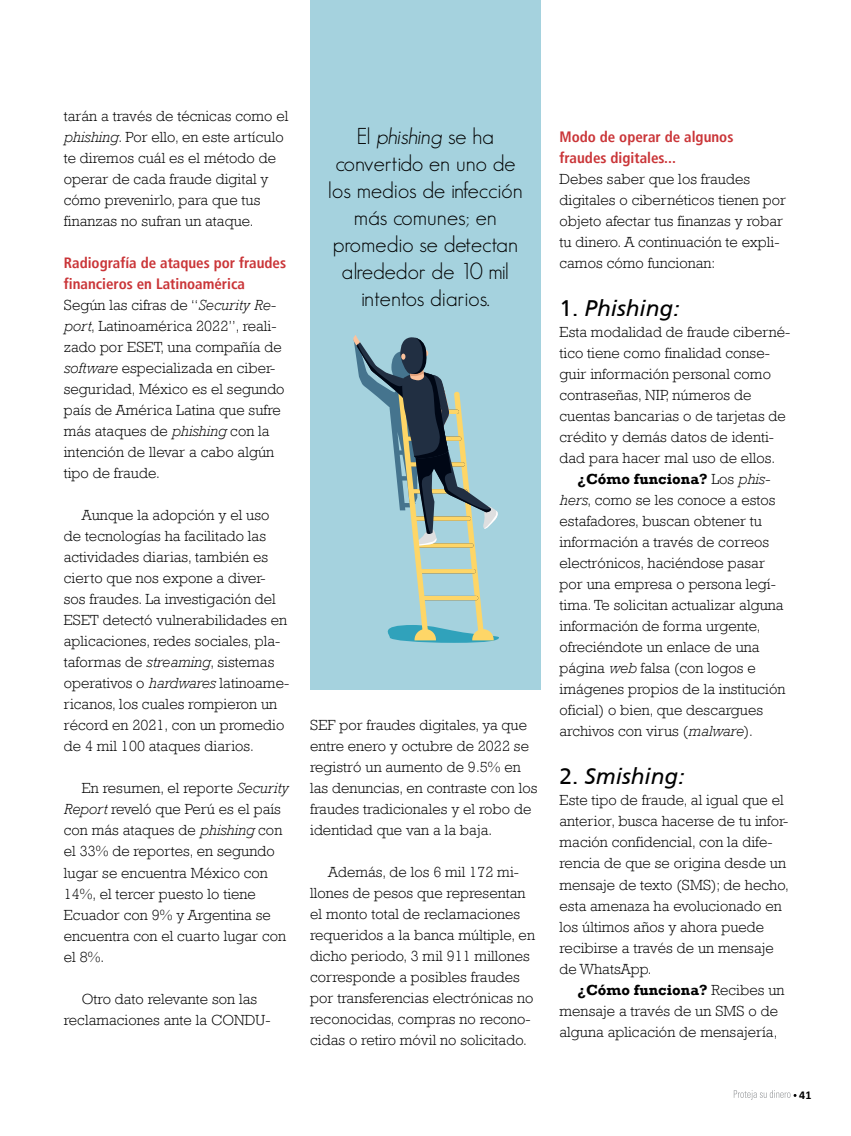
<style>
.page{position:relative;width:851px;height:1136px;background:#fff}
.page>*{position:absolute;margin:0;border:0;box-sizing:border-box;transform-origin:0 0}
.t1{font:300 22.5px/27px "Geosans";color:#000;text-align:center}
.t2{font:italic 22.5px "Frutiger CE";color:#000}
.t3{font:300 15px/21px "Rockwell";letter-spacing:.005em;color:#000}
.t4{font:700 condensed 15px/21px "Frutiger LT";color:#ca3538}
.t5{font:700 12px "Calibri";color:#000}
.s1{font-style:italic}
.s2{font-style:normal}
.s3{font-weight:700}
</style>
<div class="page">
<svg style="left:733px;top:1090px;width:63px;height:9px"></svg>
<div style="left:310px;top:0;width:231px;height:689px;background:#a5d2de"></div>
<svg style="left:353px;top:335px;width:146px;height:307px"></svg>
<p class="t3" style="left:64px;top:105px;width:226px">tarán a través de técnicas como el <span class="s1">phishing</span>. Por ello, en este artículo te diremos cuál es el método de operar de cada fraude digital y cómo prevenirlo, para que tus finanzas no sufran un ataque.</p>
<p class="t4" style="left:64px;top:252px;width:224px">Radiografía de ataques por fraudes financieros en Latinoamérica</p>
<p class="t3" style="left:64px;top:294px;width:222px">Según las cifras de “<span class="s1">Security Re&shy;port</span>, Latinoamérica 2022”, reali&shy;zado por ESET, una compañía de <span class="s1">software</span> especializada en ciber&shy;seguridad, México es el segundo país de América Latina que sufre más ataques de <span class="s1">phishing</span> con la intención de llevar a cabo algún tipo de fraude.</p>
<p class="t3" style="left:64px;top:504px;width:227px;text-indent:18px">Aunque la adopción y el uso de tecnologías ha facilitado las actividades diarias, también es cierto que nos expone a diver&shy;sos fraudes. La investigación del<br>ESET detectó vulnerabilidades en aplicaciones, redes sociales, pla&shy;taformas de <span class="s1">streaming</span>, sistemas operativos o <span class="s1">hardwares</span> latinoame&shy;ricanos, los cuales rompieron un récord en 2021, con un promedio de 4 mil 100 ataques diarios.</p>
<p class="t3" style="left:64px;top:777px;width:226px;text-indent:18px">En resumen, el reporte <span class="s1">Security<br>Report</span> reveló que Perú es el país con más ataques de <span class="s1">phishing</span> con el 33% de reportes, en segundo lugar se encuentra México con<br>14%, el tercer puesto lo tiene<br>Ecuador con 9% y Argentina se encuentra con el cuarto lugar con el 8%.</p>
<p class="t3" style="left:64px;top:987px;width:208px;text-align:center">Otro dato relevante son las reclamaciones ante la CONDU-</p>
<h1 class="t1" style="left:328px;top:122px;width:196px">El <span class="s1">phishing</span> se ha convertido en uno de los medios de infección más comunes; en promedio se detectan alrededor de 10 mil intentos diarios.</h1>
<p class="t4" style="left:559px;top:126px;width:175px">Modo de operar de algunos fraudes digitales...</p>
<p class="t3" style="left:559px;top:168px;width:228px">Debes saber que los fraudes digitales o cibernéticos tienen por objeto afectar tus finanzas y robar tu dinero. A continuación te expli&shy;camos cómo funcionan:</p>
<h1 class="t2" style="left:559px;top:295px;width:122px"><span class="s2">1.</span> Phishing:</h1>
<p class="t3" style="left:559px;top:321px;width:232px">Esta modalidad de fraude ciberné&shy;tico tiene como finalidad conse&shy;guir información personal como contraseñas, NIP, números de cuentas bancarias o de tarjetas de crédito y demás datos de identi&shy;dad para hacer mal uso de ellos.</p>
<p class="t3" style="left:559px;top:468px;width:227px;text-indent:18px"><span class="s3">¿Cómo funciona?</span> Los <span class="s1">phis&shy;hers</span>, como se les conoce a estos estafadores, buscan obtener tu información a través de correos electrónicos, haciéndose pasar por una empresa o persona legí&shy;tima. Te solicitan actualizar alguna información de forma urgente, ofreciéndote un enlace de una página <span class="s1">web</span> falsa (con logos e imágenes propios de la institución oficial) o bien, que descargues archivos con virus (<span class="s1">malware</span>).</p>
<h1 class="t2" style="left:559px;top:763px;width:127px"><span class="s2">2.</span> Smishing:</h1>
<p class="t3" style="left:559px;top:789px;width:231px">Este tipo de fraude, al igual que el anterior, busca hacerse de tu infor&shy;mación confidencial, con la dife&shy;rencia de que se origina desde un mensaje de texto (SMS); de hecho, esta amenaza ha evolucionado en los últimos años y ahora puede recibirse a través de un mensaje de WhatsApp.</p>
<p class="t3" style="left:559px;top:978px;width:226px;text-indent:18px"><span class="s3">¿Cómo funciona?</span> Recibes un mensaje a través de un SMS o de alguna aplicación de mensajería,</p>
<p class="t3" style="left:310px;top:713px;width:229px">SEF por fraudes digitales, ya que entre enero y octubre de 2022 se registró un aumento de 9.5% en las denuncias, en contraste con los fraudes tradicionales y el robo de identidad que van a la baja.</p>
<p class="t3" style="left:310px;top:860px;width:226px;text-indent:18px">Además, de los 6 mil 172 mi&shy;llones de pesos que representan el monto total de reclamaciones requeridos a la banca múltiple, en dicho periodo, 3 mil 911 millones corresponde a posibles fraudes por transferencias electrónicas no reconocidas, compras no recono&shy;cidas o retiro móvil no solicitado.</p>
<p class="t5" style="left:799px;top:1086px;width:14px">41</p>
</div>
